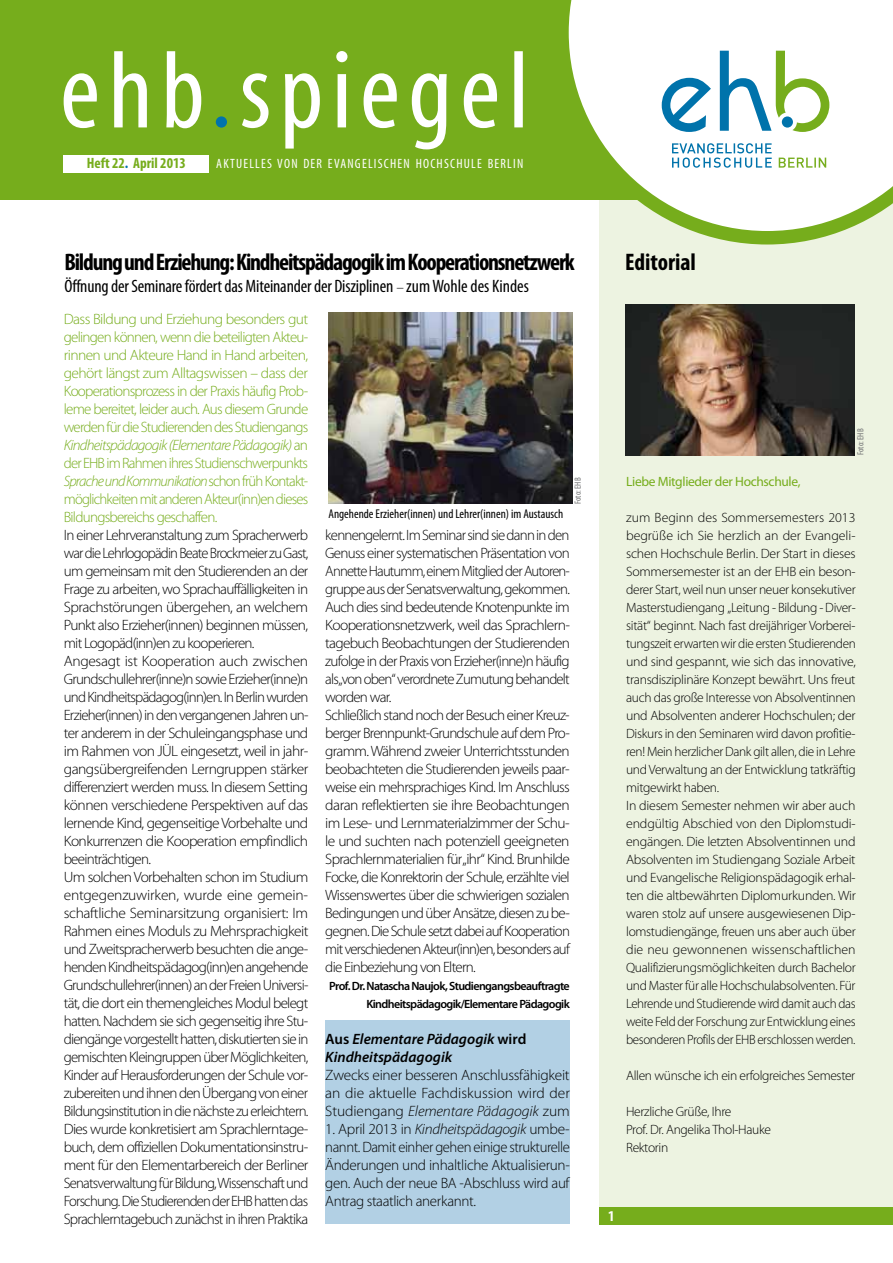
<style>
.page{position:relative;width:893px;height:1263px;background:#fff}
.page>*{position:absolute;margin:0;border:0;box-sizing:border-box;transform-origin:0 0}
.t1{font:700 condensed 24px "Myriad Pro";letter-spacing:-.05em;color:#000}
.t2{font:700 condensed 24px "Myriad Pro";color:#000}
.t3{font:condensed 18px "Myriad Pro";letter-spacing:-.01em;color:#000}
.t4{font:300 15px/18px "Myriad Pro";letter-spacing:-.05em;color:#000}
.t5{font:300 15px/18px "Myriad Pro";letter-spacing:-.05em;color:#76ad1c;text-align:justify}
.t6{font:italic 600 15px/18px "Myriad Pro";color:#000}
.t7{font:700 condensed 15px "Myriad Pro";color:#76ad1c}
.t8{font:700 condensed 15px "Myriad Pro";color:#fff}
.t9{font:300 13.5px/18px "Myriad Pro";letter-spacing:-.025em;color:#000}
.t10{font:condensed 13.5px "Myriad Pro";letter-spacing:.09em;color:#fff}
.t11{font:13.5px "Myriad Pro";letter-spacing:-.025em;color:#76ad1c}
.t12{font:condensed 12.75px "Myriad Pro";color:#000}
.t13{font:600 12px/18px "Myriad Pro";letter-spacing:-.05em;color:#000;text-align:right}
.t14{font:condensed 9px "Myriad Pro";color:#707172}
.s1{color:#0073ab}
.s2{font-weight:300;font-stretch:normal;font-size:15px}
.s3{font-style:italic}
.s4{font-style:normal}
</style>
<div class="page">
<div style="left:600px;top:0;width:293px;height:1208px;background:#edf3e1"></div>
<div style="left:600px;top:1208px;width:293px;height:17px;background:#76ad1c"></div>
<div style="left:0;top:0;width:893px;height:200px;background:#76ad1c"></div>
<div style="left:64px;top:155px;width:145px;height:17px;background:#fff"></div>
<div style="left:325px;top:1020px;width:245px;height:204px;background:#b2d0e4"></div>
<img style="left:625px;top:305px;width:230px;height:150px">
<svg style="left:568px;top:0;width:325px;height:244px"></svg>
<svg style="left:662px;top:51px;width:167px;height:81px;background:#bfdbd6"></svg>
<div style="left:782px;top:116px;width:11px;height:12px;background:#0073ab;border-radius:50%"></div>
<svg style="left:779px;top:158px;width:47px;height:10px"></svg>
<svg style="left:672px;top:143px;width:100px;height:25px;background:#b7d7e7"></svg>
<svg style="left:64px;top:51px;width:459px;height:98px"></svg>
<div style="left:216px;top:116px;width:11px;height:12px;background:#0073ab;border-radius:50%"></div>
<div style="left:336px;top:51px;width:11px;height:11px;background:#fff;border-radius:50%"></div>
<img style="left:328px;top:313px;width:245px;height:191px">
<p class="t7" style="left:87px;top:154px;width:101px">Heft 22<span class="s1">.</span> April 2013</p>
<p class="t10" style="left:216px;top:156px;width:309px">Aktuelles von der Evangelischen Hochschule Berlin</p>
<h1 class="t1" style="left:64px;top:247px;width:512px">Bildung und Erziehung: Kindheitspädagogik im Kooperationsnetzwerk</h1>
<p class="t3" style="left:64px;top:275px;width:466px">Öffnung der Seminare fördert das Miteinander der Disziplinen <span class="s2">–</span> zum Wohle des Kindes</p>
<p class="t5" style="left:64px;top:310px;width:246px">Dass Bildung und Erziehung besonders gut gelingen können, wenn die beteiligten Akteu&shy;rinnen und Akteure Hand in Hand arbeiten, gehört längst zum Alltagswissen – dass der Kooperationsprozess in der Praxis häufig Prob&shy;leme bereitet, leider auch. Aus diesem Grunde werden für die Studierenden des Studiengangs <span class="s3">Kindheitspädagogik (Elementare Pädagogik)</span> an der EHB im Rahmen ihres Studienschwerpunkts <span class="s3">Sprache und Kommunikation</span> schon früh Kontakt&shy;möglichkeiten mit anderen Akteur(inn)en dieses Bildungsbereichs geschaffen.</p>
<p class="t4" style="left:64px;top:526px;width:246px">In einer Lehrveranstaltung zum Spracherwerb war die Lehrlogopädin Beate Brockmeier zu Gast, um gemeinsam mit den Studierenden an der Frage zu arbeiten, wo Sprachauffälligkeiten in Sprachstörungen übergehen, an welchem Punkt also Erzieher(innen) beginnen müssen, mit Logopäd(inn)en zu kooperieren.<br>Angesagt ist Kooperation auch zwischen Grundschullehrer(inne)n sowie Erzieher(inne)n und Kindheitspädagog(inn)en. In Berlin wurden Erzieher(innen) in den vergangenen Jahren un&shy;ter anderem in der Schuleingangsphase und im Rahmen von JÜL eingesetzt, weil in jahr&shy;gangsübergreifenden Lerngruppen stärker differenziert werden muss. In diesem Setting können verschiedene Perspektiven auf das lernende Kind, gegenseitige Vorbehalte und Konkurrenzen die Kooperation empfindlich beeinträchtigen.<br>Um solchen Vorbehalten schon im Studium entgegenzuwirken, wurde eine gemein&shy;schaftliche Seminarsitzung organisiert: Im Rahmen eines Moduls zu Mehrsprachigkeit und Zweitspracherwerb besuchten die ange&shy;henden Kindheitspädagog(inn)en angehende Grundschullehrer(innen) an der Freien Universi&shy;tät, die dort ein themengleiches Modul belegt hatten. Nachdem sie sich gegenseitig ihre Stu&shy;diengänge vorgestellt hatten, diskutierten sie in gemischten Kleingruppen über Möglichkeiten, Kinder auf Herausforderungen der Schule vor&shy;zubereiten und ihnen den Übergang von einer Bildungsinstitution in die nächste zu erleichtern.<br>Dies wurde konkretisiert am Sprachlerntage&shy;buch, dem offiziellen Dokumentationsinstru&shy;ment für den Elementarbereich der Berliner Senatsverwaltung für Bildung, Wissenschaft und Forschung. Die Studierenden der EHB hatten das Sprachlerntagebuch zunächst in ihren Praktika</p>
<p class="t4" style="left:325px;top:526px;width:246px">kennengelernt. Im Seminar sind sie dann in den Genuss einer systematischen Präsentation von Annette Hautumm, einem Mitglied der Autoren&shy;gruppe aus der Senatsverwaltung, gekommen.<br>Auch dies sind bedeutende Knotenpunkte im Kooperationsnetzwerk, weil das Sprachlern&shy;tagebuch Beobachtungen der Studierenden zufolge in der Praxis von Erzieher(inne)n häufig als „von oben“ verordnete Zumutung behandelt worden war.<br>Schließlich stand noch der Besuch einer Kreuz&shy;berger Brennpunkt-Grundschule auf dem Pro&shy;gramm. Während zweier Unterrichtsstunden beobachteten die Studierenden jeweils paar&shy;weise ein mehrsprachiges Kind. Im Anschluss daran reflektierten sie ihre Beobachtungen im Lese- und Lernmaterialzimmer der Schu&shy;le und suchten nach potenziell geeigneten Sprachlernmaterialien für „ihr“ Kind. Brunhilde Focke, die Konrektorin der Schule, erzählte viel Wissenswertes über die schwierigen sozialen Bedingungen und über Ansätze, diesen zu be&shy;gegnen. Die Schule setzt dabei auf Kooperation mit verschiedenen Akteur(inn)en, besonders auf die Einbeziehung von Eltern.</p>
<p class="t14" style="left:572px;top:504px;width:28px;rotate:-90deg">Foto: EHB</p>
<p class="t12" style="left:328px;top:506px;width:236px">Angehende Erzieher(innen) und Lehrer(innen) im Austausch</p>
<p class="t13" style="left:329px;top:977px;width:242px">Prof. Dr. Natascha Naujok, Studiengangsbeauftragte<br>Kindheitspädagogik/Elementare Pädagogik</p>
<p class="t6" style="left:325px;top:1030px;width:203px"><span class="s4">Aus</span> Elementare Pädagogik <span class="s4">wird<br></span>Kindheitspädagogik</p>
<p class="t4" style="left:325px;top:1066px;width:246px;text-align:justify">Zwecks einer besseren Anschlussfähigkeit an die aktuelle Fachdiskussion wird der Studiengang <span class="s3">Elementare Pädagogik</span> zum</p>
<p class="t4" style="left:325px;top:1120px;width:246px;text-align:justify">1. April 2013 in <span class="s3">Kindheitspädagogik</span> umbe&shy;nannt. Damit einher gehen einige strukturelle Änderungen und inhaltliche Aktualisierun&shy;gen. Auch der neue BA -Abschluss wird auf Antrag staatlich anerkannt.</p>
<h1 class="t2" style="left:625px;top:247px;width:72px">Editorial</h1>
<p class="t14" style="left:855px;top:455px;width:28px;rotate:-90deg">Foto: EHB</p>
<p class="t11" style="left:626px;top:473px;width:176px">Liebe Mitglieder der Hochschule,</p>
<p class="t9" style="left:626px;top:508px;width:231px">zum Beginn des Sommersemesters 2013 begrüße ich Sie herzlich an der Evangeli&shy;schen Hochschule Berlin. Der Start in dieses Sommersemester ist an der EHB ein beson&shy;derer Start, weil nun unser neuer konsekutiver Masterstudiengang „Leitung - Bildung - Diver&shy;sität“ beginnt. Nach fast dreijähriger Vorberei&shy;tungszeit erwarten wir die ersten Studierenden und sind gespannt, wie sich das innovative, transdisziplinäre Konzept bewährt. Uns freut auch das große Interesse von Absolventinnen und Absolventen anderer Hochschulen; der Diskurs in den Seminaren wird davon profitie&shy;ren! Mein herzlicher Dank gilt allen, die in Lehre und Verwaltung an der Entwicklung tatkräftig mitgewirkt haben.<br>In diesem Semester nehmen wir aber auch endgültig Abschied von den Diplomstudi&shy;engängen. Die letzten Absolventinnen und Absolventen im Studiengang Soziale Arbeit und Evangelische Religionspädagogik erhal&shy;ten die altbewährten Diplomurkunden. Wir waren stolz auf unsere ausgewiesenen Dip&shy;lomstudiengänge, freuen uns aber auch über die neu gewonnenen wissenschaftlichen Qualifizierungsmöglichkeiten durch Bachelor und Master für alle Hochschulabsolventen. Für Lehrende und Studierende wird damit auch das weite Feld der Forschung zur Entwicklung eines besonderen Profils der EHB erschlossen werden.</p>
<p class="t9" style="left:626px;top:1066px;width:231px">Allen wünsche ich ein erfolgreiches Semester</p>
<p class="t9" style="left:626px;top:1102px;width:146px">Herzliche Grüße, Ihre<br>Prof. Dr. Angelika Thol-Hauke<br>Rektorin</p>
<p class="t8" style="left:608px;top:1207px;width:8px">1</p>
</div>
